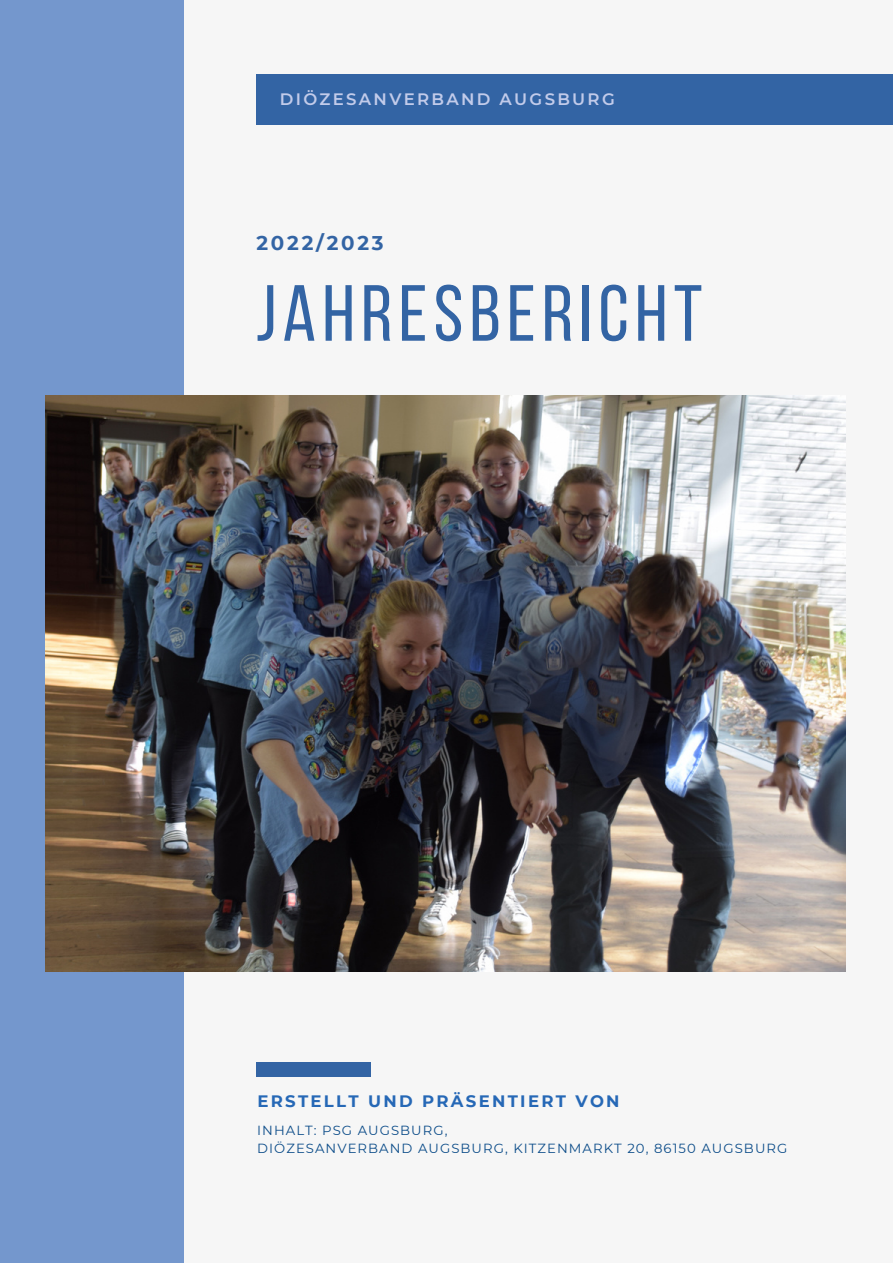
<style>
.page{position:relative;width:893px;height:1264px;background:#fff}
.page>*{position:absolute;margin:0;border:0;box-sizing:border-box;transform-origin:0 0}
.t1{font:79.35px "Bebas Neue";letter-spacing:.08em;color:#3364a4}
.t2{font:700 19.8px "Montserrat";letter-spacing:.14em;color:#3364a4}
.t3{font:700 16.5px "Montserrat";letter-spacing:.14em;color:#2668b6}
.t4{font:600 16.5px "Montserrat";letter-spacing:.14em;color:#c2cbea}
.t5{font:13.2px "Montserrat";letter-spacing:.08em;color:#0c4c89}
</style>
<div class="page">
<div style="left:0;top:0;width:892px;height:1262px;background:#f6f6f6"></div>
<div style="left:0;top:0;width:183px;height:1262px;background:#7497cd"></div>
<img style="left:46px;top:395px;width:799px;height:576px">
<div style="left:256px;top:1062px;width:115px;height:14px;background:#3364a4"></div>
<div style="left:257px;top:74px;width:635px;height:51px;background:#3364a4"></div>
<p class="t4" style="left:280px;top:89px;width:336px">DIÖZESANVERBAND AUGSBURG</p>
<p class="t2" style="left:256px;top:231px;width:129px">2022/2023</p>
<p class="t1" style="left:256px;top:281px;width:448px">JAHRESBERICHT</p>
<p class="t3" style="left:257px;top:1091px;width:364px">ERSTELLT UND PRÄSENTIERT VON</p>
<p class="t5" style="left:257px;top:1122px;width:192px">INHALT: PSG AUGSBURG,</p>
<p class="t5" style="left:257px;top:1140px;width:531px">DIÖZESANVERBAND AUGSBURG, KITZENMARKT 20, 86150 AUGSBURG</p>
</div>
